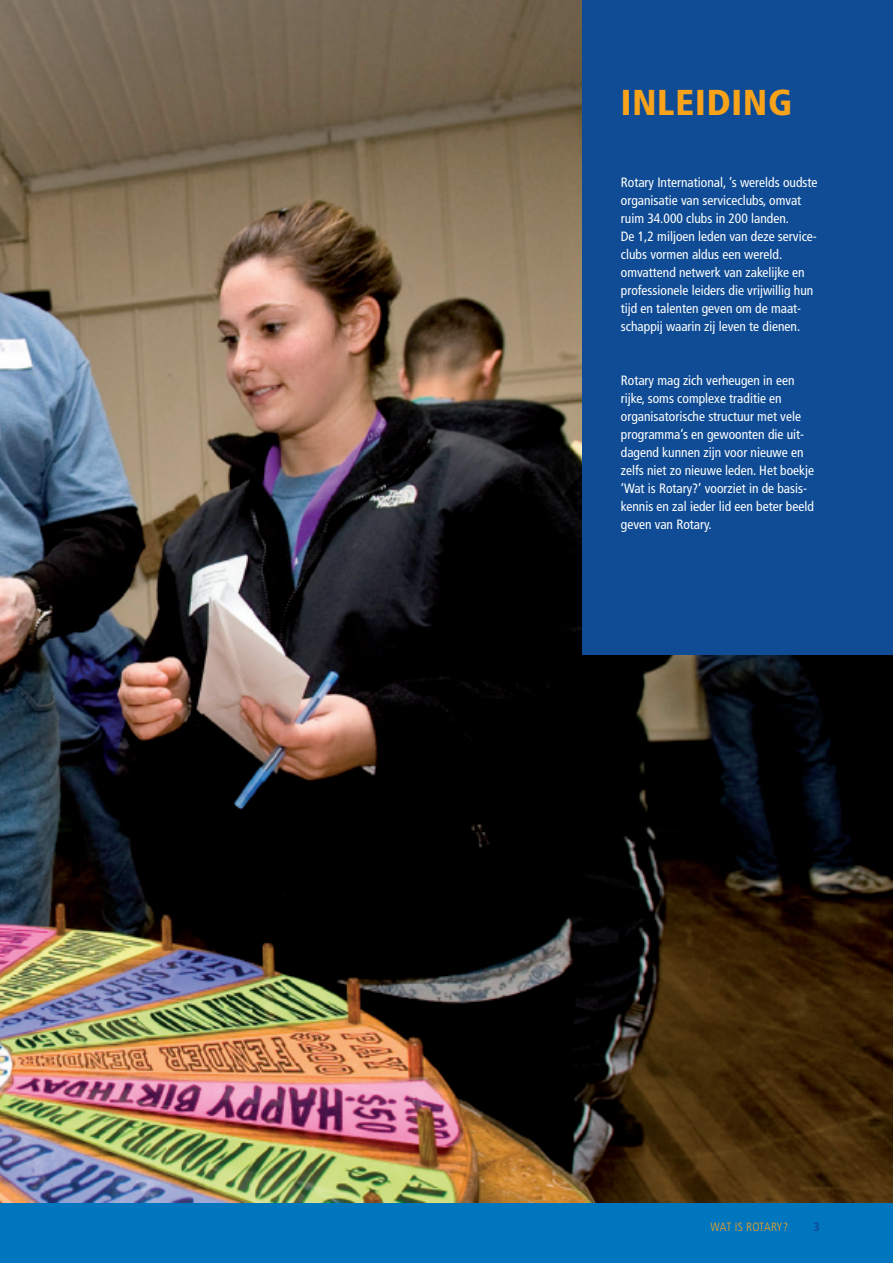
<style>
.page{position:relative;width:893px;height:1263px;background:#0076bf}
.page>*{position:absolute;margin:0;border:0;box-sizing:border-box;transform-origin:0 0}
.t1{font:900 condensed 36px "Frutiger";letter-spacing:.025em;color:#f9a31b}
.t2{font:condensed 13.5px/18px "Frutiger";color:#fff}
.t3{font:300 condensed 12px "Frutiger";letter-spacing:-.01em;color:#f9a31b}
.t4{font:700 condensed 12px "Frutiger";color:#0f4c95}
</style>
<div class="page">
<img style="left:0;top:0;width:893px;height:1202px">
<div style="left:583px;top:0;width:310px;height:655px;background:#0f4c95"></div>
<h1 class="t1" style="left:621px;top:88px;width:173px">INLEIDING</h1>
<p class="t2" style="left:621px;top:174px;width:198px">Rotary International, ’s werelds oudste organisatie van serviceclubs, omvat ruim 34.000 clubs in 200 landen.<br>De 1,2 miljoen leden van deze service&shy;clubs vormen aldus een wereld. omvattend netwerk van zakelijke en professionele leiders die vrijwillig hun tijd en talenten geven om de maat&shy;schappij waarin zij leven te dienen.</p>
<p class="t2" style="left:621px;top:372px;width:195px">Rotary mag zich verheugen in een rijke, soms complexe traditie en organisatorische structuur met vele programma’s en gewoonten die uit&shy;dagend kunnen zijn voor nieuwe en zelfs niet zo nieuwe leden. Het boekje ‘Wat is Rotary?’ voorziet in de basis&shy;kennis en zal ieder lid een beter beeld geven van Rotary.</p>
<p class="t3" style="left:711px;top:1222px;width:79px">WAT IS ROTARY?</p>
<p class="t4" style="left:814px;top:1222px;width:8px">3</p>
</div>
